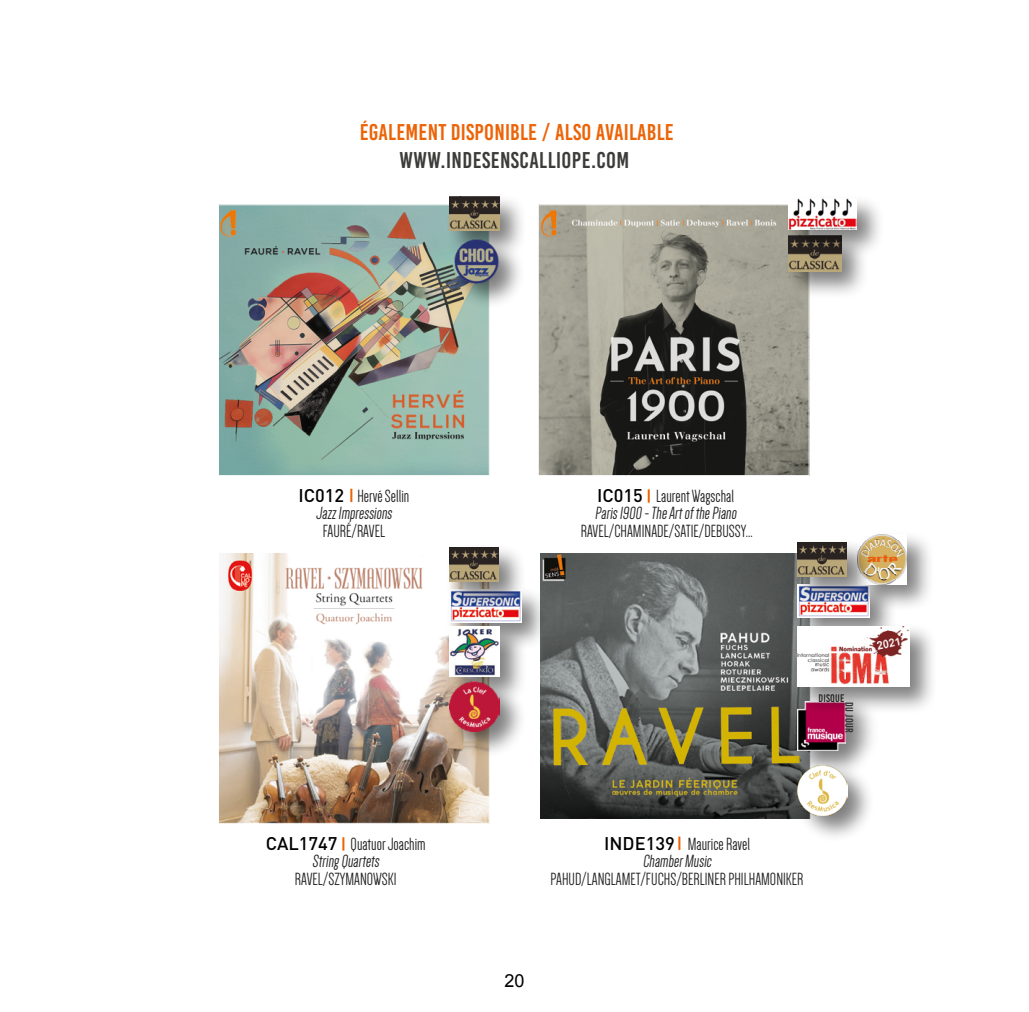
<style>
.page{position:relative;width:1029px;height:1012px;background:#fff}
.page>*{position:absolute;margin:0;border:0;box-sizing:border-box;transform-origin:0 0}
.t1{font:22.8px "Bebas Kai";letter-spacing:.01em;color:#ec6408}
.t2{font:22.8px "Bebas Kai";letter-spacing:.02em;color:#3c3c3b}
.t3{font:18.3px/17.7px "Dense";color:#212121;text-align:center}
.t4{font:18px "Arial";color:#000}
.t5{font:11.1px "Bebas Kai";letter-spacing:.02em;color:#333332}
.s1{font-family:"DIN Pro";font-weight:500;color:#000}
</style>
<div class="page">
<img style="left:541px;top:554px;width:254px;height:265px">
<img style="left:220px;top:554px;width:268px;height:268px">
<div style="left:218px;top:552px;width:272px;height:272px;border:1px solid #fff"></div>
<svg style="left:342px;top:837px;width:2px;height:14px"></svg>
<img style="left:540px;top:206px;width:267px;height:268px">
<div style="left:538px;top:204px;width:271px;height:272px;border:1px solid #fff"></div>
<svg style="left:648px;top:489px;width:2px;height:14px"></svg>
<img style="left:220px;top:206px;width:268px;height:268px">
<div style="left:218px;top:204px;width:272px;height:272px;border:1px solid #fff"></div>
<svg style="left:350px;top:489px;width:2px;height:13px"></svg>
<div style="left:793px;top:581px;width:104px;height:65px;background:#000;opacity:.5"></div>
<img style="left:797px;top:605px;width:72px;height:12px">
<div style="left:792px;top:689px;width:89px;height:90px;background:#000;opacity:.5"></div>
<img style="left:797px;top:715px;width:49px;height:36px">
<div style="left:793px;top:622px;width:145px;height:93px;background:#000;opacity:.5"></div>
<img style="left:797px;top:626px;width:113px;height:61px">
<div style="left:853px;top:531px;width:82px;height:81px;background:#000;opacity:.5"></div>
<img style="left:858px;top:535px;width:49px;height:49px">
<div style="left:793px;top:538px;width:83px;height:67px;background:#000;opacity:.5"></div>
<img style="left:797px;top:543px;width:50px;height:33px">
<div style="left:795px;top:762px;width:81px;height:81px;background:#000;opacity:.5"></div>
<img style="left:797px;top:765px;width:51px;height:50px">
<div style="left:783px;top:231px;width:86px;height:69px;background:#000;opacity:.5"></div>
<img style="left:788px;top:258px;width:53px;height:14px">
<div style="left:783px;top:194px;width:102px;height:64px;background:#000;opacity:.5"></div>
<img style="left:788px;top:198px;width:69px;height:31px">
<div style="left:445px;top:586px;width:104px;height:65px;background:#000;opacity:.5"></div>
<img style="left:449px;top:610px;width:72px;height:12px">
<div style="left:444px;top:543px;width:83px;height:67px;background:#000;opacity:.5"></div>
<img style="left:449px;top:548px;width:50px;height:33px">
<div style="left:445px;top:622px;width:84px;height:83px;background:#000;opacity:.5"></div>
<img style="left:449px;top:626px;width:51px;height:51px">
<div style="left:446px;top:678px;width:81px;height:81px;background:#000;opacity:.5"></div>
<img style="left:449px;top:681px;width:51px;height:50px">
<div style="left:445px;top:192px;width:83px;height:67px;background:#000;opacity:.5"></div>
<img style="left:450px;top:197px;width:50px;height:34px">
<div style="left:452px;top:236px;width:74px;height:74px;background:#000;opacity:.5"></div>
<img style="left:451px;top:236px;width:51px;height:50px">
<svg style="left:678px;top:837px;width:2px;height:13px"></svg>
<p class="t1" style="left:360px;top:120px;width:316px">ÉGALEMENT DISPONIBLE / ALSO AVAILABLE</p>
<p class="t2" style="left:400px;top:147px;width:231px">WWW.INDESENSCALLIOPE.COM</p>
<p class="t3" style="left:298px;top:487px;width:112px"><span class="s1">IC012</span> Hervé Sellin<br>JazzImpressions<br>FAURÉ/RAVEL</p>
<p class="t3" style="left:266px;top:835px;width:161px"><span class="s1">CAL1747</span> Quatuor Joachim<br>String Quartets<br>RAVEL/SZYMANOWSKI</p>
<p class="t3" style="left:581px;top:487px;width:174px"><span class="s1">IC015</span> Laurent Wagschal<br>Paris 1900 - The Artofthe Piano<br>RAVEL/CHAMINADE/SATIE/DEBUSSY...</p>
<p class="t5" style="left:818px;top:692px;width:27px">DISQUE</p>
<p class="t5" style="left:855px;top:702px;width:32px;rotate:90deg">DU JOUR</p>
<p class="t3" style="left:551px;top:835px;width:254px"><span class="s1">INDE139</span> Maurice Ravel<br>ChamberMusic<br>PAHUD/LANGLAMET/FUCHS/BERLINER PHILHAMONIKER</p>
<p class="t4" style="left:504px;top:969px;width:22px">20</p>
</div>
